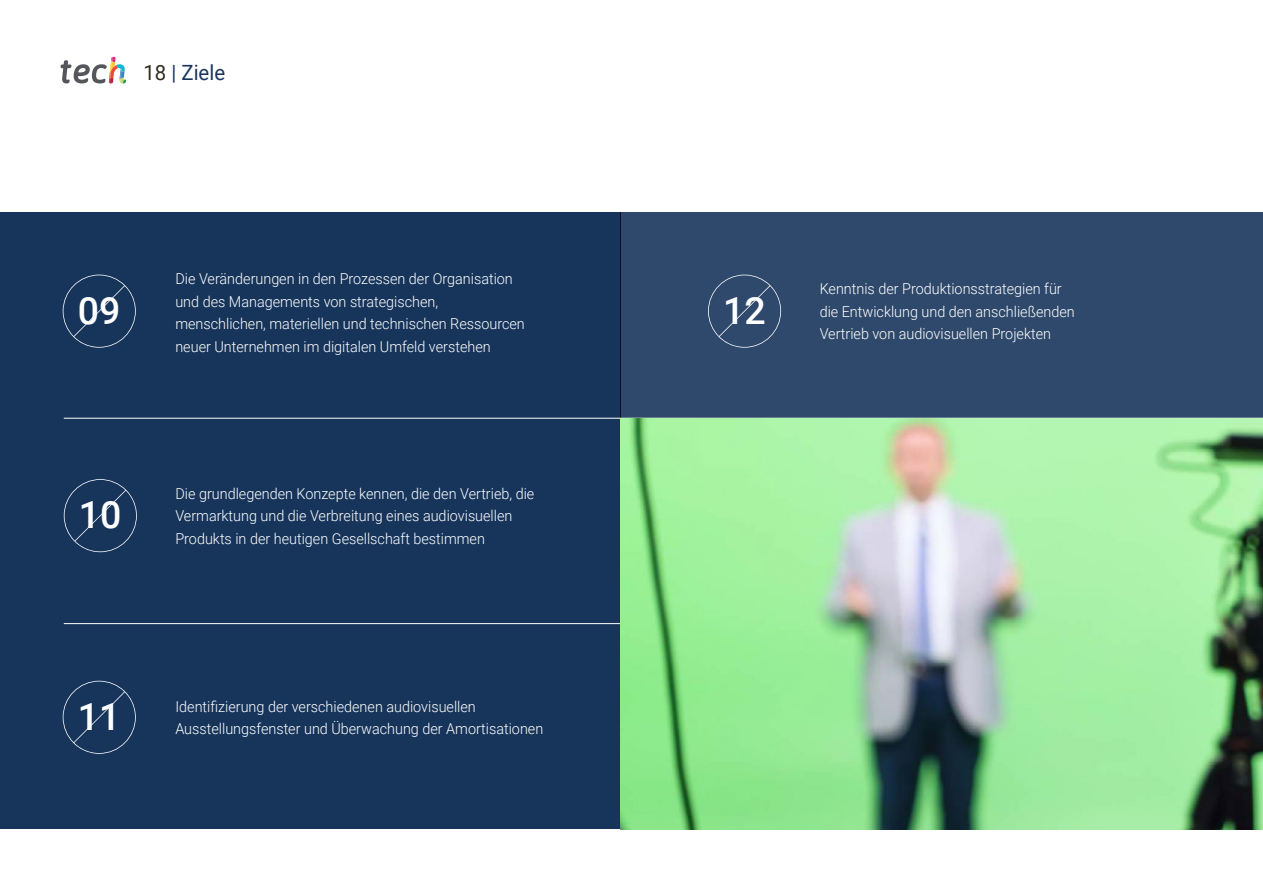
<style>
.page{position:relative;width:1263px;height:893px;background:#fff}
.page>*{position:absolute;margin:0;border:0;box-sizing:border-box;transform-origin:0 0}
.t1{font:500 37.5px "Roboto";color:#fff}
.t2{font:21px "Roboto";color:#1a355c}
.t3{font:300 15px/22.5px "Roboto";color:#fff;scale:.96 1}
.s1{color:#312e20}
</style>
<div class="page">
<svg style="left:61px;top:57px;width:65px;height:27px"></svg>
<div style="left:0;top:213px;width:621px;height:616px;background:#17355b"></div>
<div style="left:621px;top:213px;width:642px;height:616px;background:#2e496b"></div>
<svg style="left:63px;top:275px;width:73px;height:73px"></svg>
<svg style="left:63px;top:681px;width:73px;height:73px"></svg>
<svg style="left:64px;top:479px;width:73px;height:73px"></svg>
<hr style="left:64px;top:418px;width:1199px;height:1px;background:#fff">
<hr style="left:64px;top:623px;width:1199px;height:1px;background:#fff">
<img style="left:621px;top:418px;width:642px;height:411px">
<svg style="left:708px;top:275px;width:73px;height:73px"></svg>
<h2 class="t2" style="left:144px;top:57px;width:83px"><span class="s1">18</span> | Ziele</h2>
<h1 class="t1" style="left:78px;top:284px;width:44px">09</h1>
<h1 class="t1" style="left:79px;top:489px;width:44px">10</h1>
<p class="t3" style="left:175px;top:267px;width:365px">Die Veränderungen in den Prozessen der Organisation und des Managements von strategischen, menschlichen, materiellen und technischen Ressourcen neuer Unternehmen im digitalen Umfeld verstehen</p>
<p class="t3" style="left:175px;top:482px;width:375px">Die grundlegenden Konzepte kennen, die den Vertrieb, die<br>Vermarktung und die Verbreitung eines audiovisuellen<br>Produkts in der heutigen Gesellschaft bestimmen</p>
<h1 class="t1" style="left:78px;top:690px;width:44px">11</h1>
<p class="t3" style="left:175px;top:694px;width:385px">Identifizierung der verschiedenen audiovisuellen<br>Ausstellungsfenster und Überwachung der Amortisationen</p>
<h1 class="t1" style="left:723px;top:284px;width:44px">12</h1>
<p class="t3" style="left:820px;top:277px;width:267px">Kenntnis der Produktionsstrategien für die Entwicklung und den anschließenden<br>Vertrieb von audiovisuellen Projekten</p>
</div>
